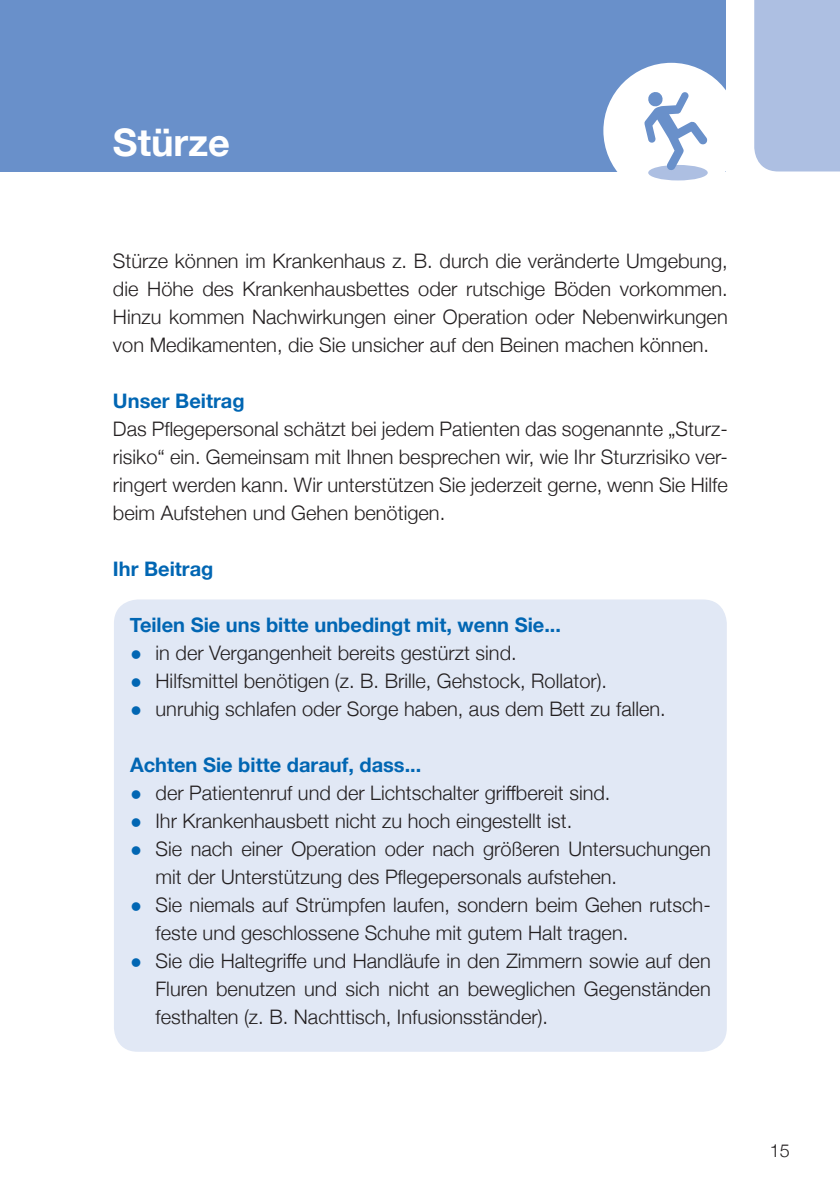
<style>
.page{position:relative;width:840px;height:1191px;background:#fff}
.page>*{position:absolute;margin:0;border:0;box-sizing:border-box;transform-origin:0 0}
.t1{font:700 38px "Helvetica Neue";color:#fff}
.t2{font:300 20px/28px "Helvetica Neue";color:#231f20;text-align:justify}
.t3{font:700 20px "Helvetica Neue";color:#0166b3}
.t4{font:300 18px "Helvetica Neue";color:#231f20}
.s1{font-size:24px;color:#0166b3}
</style>
<div class="page">
<div style="left:0;top:0;width:725px;height:171px;background:#6990ca"></div>
<div style="left:114px;top:599px;width:612px;height:452px;background:#e1e8f5;border-radius:24px"></div>
<div style="left:603px;top:63px;width:136px;height:136px;background:#fff;border-radius:50%"></div>
<div style="left:648px;top:165px;width:59px;height:15px;background:#adbfe2;border-radius:50%"></div>
<svg style="left:644px;top:92px;width:63px;height:79px"></svg>
<div style="left:754px;top:0;width:86px;height:171px;background:#adbfe2"></div>
<h1 class="t1" style="left:113px;top:112px;width:118px">Stürze</h1>
<p class="t2" style="left:113px;top:245px;width:616px">Stürze können im Krankenhaus z. B. durch die veränderte Umgebung, die Höhe des Krankenhausbettes oder rutschige Böden vorkommen.<br>Hinzu kommen Nachwirkungen einer Operation oder Nebenwirkungen von Medikamenten, die Sie unsicher auf den Beinen machen können.</p>
<p class="t3" style="left:113px;top:385px;width:133px">Unser Beitrag</p>
<p class="t2" style="left:113px;top:413px;width:616px">Das Pflegepersonal schätzt bei jedem Patienten das sogenannte „Sturz&shy;risiko“ ein. Gemeinsam mit Ihnen besprechen wir, wie Ihr Sturzrisiko ver&shy;ringert werden kann. Wir unterstützen Sie jederzeit gerne, wenn Sie Hilfe beim Aufstehen und Gehen benötigen.</p>
<p class="t3" style="left:113px;top:553px;width:102px">Ihr Beitrag</p>
<p class="t3" style="left:130px;top:609px;width:432px">Teilen Sie uns bitte unbedingt mit, wenn Sie...</p>
<p class="t2" style="left:130px;top:637px;width:388px"><span class="s1">•</span> in der Vergangenheit bereits gestürzt sind.</p>
<p class="t2" style="left:130px;top:665px;width:478px"><span class="s1">•</span> Hilfsmittel benötigen (z. B. Brille, Gehstock, Rollator).</p>
<p class="t2" style="left:130px;top:693px;width:537px"><span class="s1">•</span> unruhig schlafen oder Sorge haben, aus dem Bett zu fallen.</p>
<p class="t3" style="left:130px;top:749px;width:293px">Achten Sie bitte darauf, dass...</p>
<p class="t2" style="left:130px;top:777px;width:482px"><span class="s1">•</span> der Patientenruf und der Lichtschalter griffbereit sind.</p>
<p class="t2" style="left:130px;top:805px;width:443px"><span class="s1">•</span> Ihr Krankenhausbett nicht zu hoch eingestellt ist.</p>
<p class="t2" style="left:155px;top:833px;width:556px;text-indent:-26px"><span class="s1">•</span> Sie nach einer Operation oder nach größeren Untersuchungen mit der Unterstützung des Pflegepersonals aufstehen.</p>
<p class="t2" style="left:155px;top:889px;width:556px;text-indent:-26px"><span class="s1">•</span> Sie niemals auf Strümpfen laufen, sondern beim Gehen rutsch&shy;feste und geschlossene Schuhe mit gutem Halt tragen.</p>
<p class="t2" style="left:155px;top:945px;width:556px;text-indent:-26px"><span class="s1">•</span> Sie die Haltegriffe und Handläufe in den Zimmern sowie auf den Fluren benutzen und sich nicht an beweglichen Gegenständen festhalten (z. B. Nachttisch, Infusionsständer).</p>
<p class="t4" style="left:769px;top:1135px;width:22px">15</p>
</div>
